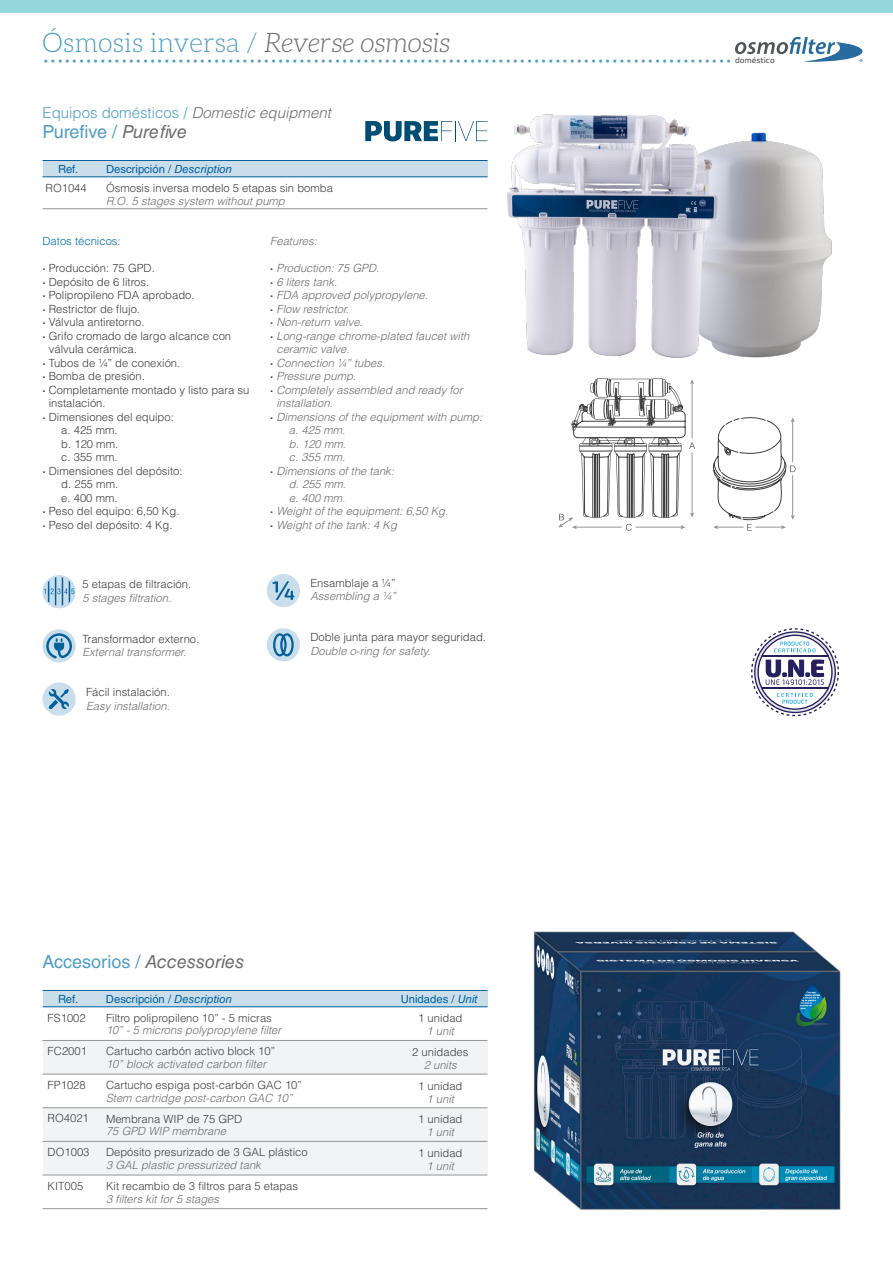
<style>
.page{position:relative;width:893px;height:1263px;background:#fff}
.page>*{position:absolute;margin:0;border:0;box-sizing:border-box;transform-origin:0 0}
.t1{font:300 30px "Aleo";color:#4f9dc4}
.t2{font:300 27px "Aleo";color:#4f9dc4}
.t3{font:18px "Helvetica LT Std";color:#4f9dc4}
.t4{font:300 15px "Helvetica LT Std";color:#4f9dc4}
.t5{font:300 11.25px "Helvetica LT Std";color:#3e3e3f}
.t6{font:italic 300 11.25px "Helvetica LT Std";color:#6c6d70}
.t7{font:11.25px "Helvetica LT Std";color:#00619c}
.t8{font:300 11.25px "Helvetica LT Std";color:#006fa6}
.t9{font:500 8.4px "Exo 2";color:#515458}
.s1{font-style:italic;color:#6c6d70}
.s2{font-style:italic}
.s3{font-weight:700}
.s4{font-weight:700;font-style:normal;color:#3e3e3f}
</style>
<div class="page">
<div style="left:43px;top:160px;width:444px;height:17px;background:#caddeb"></div>
<hr style="left:43px;top:160px;width:444px;height:1px;background:#00619c">
<hr style="left:43px;top:176px;width:444px;height:1px;background:#00619c">
<hr style="left:43px;top:208px;width:444px;height:1px;background:#939598">
<div style="left:0;top:0;width:893px;height:13px;background:#93d6dc"></div>
<svg style="left:735px;top:37px;width:128px;height:25px"></svg>
<svg style="left:365px;top:121px;width:122px;height:20px"></svg>
<svg style="left:558px;top:378px;width:137px;height:153px"></svg>
<svg style="left:713px;top:417px;width:82px;height:113px"></svg>
<div style="left:267px;top:574px;width:33px;height:33px;background:#caddeb;border-radius:50%"></div>
<div style="left:267px;top:628px;width:33px;height:33px;background:#caddeb;border-radius:50%"></div>
<div style="left:43px;top:629px;width:33px;height:33px;background:#caddeb;border-radius:50%"></div>
<svg style="left:43px;top:575px;width:33px;height:33px"></svg>
<div style="left:43px;top:682px;width:33px;height:34px;background:#caddeb;border-radius:50%"></div>
<svg style="left:46px;top:633px;width:26px;height:25px"></svg>
<svg style="left:272px;top:581px;width:22px;height:19px"></svg>
<svg style="left:273px;top:633px;width:21px;height:23px"></svg>
<svg style="left:49px;top:689px;width:20px;height:20px"></svg>
<svg style="left:751px;top:628px;width:88px;height:88px"></svg>
<hr style="left:762px;top:656px;width:66px;height:1px;background:#252161">
<hr style="left:762px;top:688px;width:66px;height:1px;background:#252161">
<svg style="left:44px;top:577px;width:30px;height:28px"></svg>
<div style="left:43px;top:1040px;width:444px;height:34px;background:#f2f3f4"></div>
<div style="left:43px;top:1108px;width:444px;height:33px;background:#f2f3f4"></div>
<div style="left:43px;top:1141px;width:444px;height:34px;background:#f2f3f4"></div>
<hr style="left:43px;top:1040px;width:444px;height:1px;background:#939598">
<hr style="left:43px;top:1074px;width:444px;height:1px;background:#939598">
<hr style="left:43px;top:1141px;width:444px;height:1px;background:#939598">
<hr style="left:43px;top:1175px;width:444px;height:1px;background:#939598">
<hr style="left:43px;top:1107px;width:444px;height:1px;background:#939598">
<hr style="left:43px;top:1208px;width:444px;height:1px;background:#939598">
<div style="left:43px;top:990px;width:444px;height:17px;background:#caddeb"></div>
<hr style="left:43px;top:990px;width:444px;height:1px;background:#00619c">
<hr style="left:43px;top:1006px;width:444px;height:1px;background:#00619c">
<img style="left:533px;top:931px;width:308px;height:279px">
<img style="left:507px;top:114px;width:325px;height:244px">
<p class="t2" style="left:43px;top:28px;width:409px">Ósmosis inversa / <span class="s1">Reverse osmosis</span></p>
<p class="t1" style="left:43px;top:43px;width:691px">·································································································</p>
<p class="t9" style="left:735px;top:55px;width:41px">doméstico</p>
<p class="t4" style="left:43px;top:103px;width:290px">Equipos domésticos / <span class="s1">Domestic equipment</span></p>
<p class="t3" style="left:43px;top:121px;width:146px">Purefive / <span class="s1">Purefive</span></p>
<p class="t7" style="left:58px;top:162px;width:22px">Ref.</p>
<p class="t5" style="left:45px;top:181px;width:43px">RO1044</p>
<p class="t7" style="left:106px;top:162px;width:127px">Descripción / <span class="s2">Description</span></p>
<p class="t5" style="left:106px;top:181px;width:228px">Ósmosis inversa modelo 5 etapas sin bomba</p>
<p class="t6" style="left:106px;top:194px;width:180px">R.O. 5 stages system without pump</p>
<p class="t8" style="left:43px;top:234px;width:80px">Datos técnicos:</p>
<p class="t5" style="left:43px;top:261px;width:114px"><span class="s3">·</span> Producción: 75 GPD.</p>
<p class="t5" style="left:43px;top:275px;width:108px"><span class="s3">·</span> Depósito de 6 litros.</p>
<p class="t5" style="left:43px;top:288px;width:154px"><span class="s3">·</span> Polipropileno FDA aprobado.</p>
<p class="t5" style="left:43px;top:302px;width:99px"><span class="s3">·</span> Restrictor de flujo.</p>
<p class="t5" style="left:43px;top:315px;width:103px"><span class="s3">·</span> Válvula antiretorno.</p>
<p class="t5" style="left:43px;top:329px;width:190px"><span class="s3">·</span> Grifo cromado de largo alcance con</p>
<p class="t5" style="left:49px;top:342px;width:90px">válvula cerámica.</p>
<p class="t5" style="left:43px;top:356px;width:139px"><span class="s3">·</span> Tubos de ¼” de conexión.</p>
<p class="t5" style="left:43px;top:369px;width:104px"><span class="s3">·</span> Bomba de presión.</p>
<p class="t5" style="left:43px;top:383px;width:208px"><span class="s3">·</span> Completamente montado y listo para su</p>
<p class="t5" style="left:49px;top:396px;width:58px">instalación.</p>
<p class="t5" style="left:43px;top:410px;width:133px"><span class="s3">·</span> Dimensiones del equipo:</p>
<p class="t5" style="left:61px;top:423px;width:58px">a. 425 mm.</p>
<p class="t5" style="left:61px;top:437px;width:58px">b. 120 mm.</p>
<p class="t5" style="left:61px;top:450px;width:58px">c. 355 mm.</p>
<p class="t5" style="left:43px;top:464px;width:142px"><span class="s3">·</span> Dimensiones del depósito:</p>
<p class="t5" style="left:61px;top:477px;width:58px">d. 255 mm.</p>
<p class="t5" style="left:61px;top:491px;width:58px">e. 400 mm.</p>
<p class="t5" style="left:43px;top:504px;width:138px"><span class="s3">·</span> Peso del equipo: 6,50 Kg.</p>
<p class="t5" style="left:43px;top:518px;width:132px"><span class="s3">·</span> Peso del depósito: 4 Kg.</p>
<p class="t6" style="left:270px;top:234px;width:48px">Features:</p>
<p class="t6" style="left:270px;top:261px;width:111px"><span class="s4">·</span> Production: 75 GPD.</p>
<p class="t6" style="left:270px;top:275px;width:68px"><span class="s4">·</span> 6 liters tank.</p>
<p class="t6" style="left:270px;top:288px;width:159px"><span class="s4">·</span> FDA approved polypropylene.</p>
<p class="t6" style="left:270px;top:302px;width:80px"><span class="s4">·</span> Flow restrictor.</p>
<p class="t6" style="left:270px;top:315px;width:94px"><span class="s4">·</span> Non-return valve.</p>
<p class="t6" style="left:270px;top:329px;width:201px"><span class="s4">·</span> Long-range chrome-plated faucet with</p>
<p class="t6" style="left:276px;top:342px;width:75px">ceramic valve.</p>
<p class="t6" style="left:270px;top:356px;width:117px"><span class="s4">·</span> Connection ¼” tubes.</p>
<p class="t6" style="left:270px;top:369px;width:87px"><span class="s4">·</span> Pressure pump.</p>
<p class="t6" style="left:270px;top:383px;width:194px"><span class="s4">·</span> Completely assembled and ready for</p>
<p class="t6" style="left:276px;top:396px;width:58px">installation.</p>
<p class="t6" style="left:270px;top:410px;width:213px"><span class="s4">·</span> Dimensions of the equipment with pump:</p>
<p class="t6" style="left:289px;top:423px;width:58px">a. 425 mm.</p>
<p class="t6" style="left:289px;top:437px;width:58px">b. 120 mm.</p>
<p class="t6" style="left:289px;top:450px;width:58px">c. 355 mm.</p>
<p class="t6" style="left:270px;top:464px;width:125px"><span class="s4">·</span> Dimensions of the tank:</p>
<p class="t6" style="left:289px;top:477px;width:58px">d. 255 mm.</p>
<p class="t6" style="left:289px;top:491px;width:58px">e. 400 mm.</p>
<p class="t6" style="left:270px;top:504px;width:180px"><span class="s4">·</span> Weight of the equipment: 6,50 Kg.</p>
<p class="t6" style="left:270px;top:518px;width:128px"><span class="s4">·</span> Weight of the tank: 4 Kg</p>
<p class="t5" style="left:82px;top:577px;width:110px">5 etapas de filtración.</p>
<p class="t6" style="left:82px;top:591px;width:90px">5 stages filtration.</p>
<p class="t5" style="left:82px;top:632px;width:118px">Transformador externo.</p>
<p class="t6" style="left:82px;top:645px;width:105px">External transformer.</p>
<p class="t5" style="left:86px;top:685px;width:85px">Fácil instalación.</p>
<p class="t6" style="left:86px;top:698px;width:85px">Easy installation.</p>
<p class="t5" style="left:310px;top:576px;width:87px">Ensamblaje a ¼”</p>
<p class="t6" style="left:310px;top:589px;width:87px">Assembling a ¼”</p>
<p class="t5" style="left:310px;top:630px;width:177px">Doble junta para mayor seguridad.</p>
<p class="t6" style="left:310px;top:644px;width:122px">Double o-ring for safety.</p>
<p class="t3" style="left:43px;top:951px;width:203px">Accesorios / <span class="s1">Accessories</span></p>
<p class="t7" style="left:58px;top:992px;width:22px">Ref.</p>
<p class="t7" style="left:106px;top:992px;width:127px">Descripción / <span class="s2">Description</span></p>
<p class="t7" style="left:401px;top:992px;width:78px">Unidades / <span class="s2">Unit</span></p>
<p class="t5" style="left:48px;top:1010px;width:40px">FS1002</p>
<p class="t5" style="left:48px;top:1044px;width:41px">FC2001</p>
<p class="t5" style="left:48px;top:1078px;width:40px">FP1028</p>
<p class="t5" style="left:48px;top:1111px;width:43px">RO4021</p>
<p class="t5" style="left:48px;top:1145px;width:43px">DO1003</p>
<p class="t5" style="left:48px;top:1179px;width:37px">KIT005</p>
<p class="t5" style="left:106px;top:1010px;width:167px">Filtro polipropileno 10” - 5 micras</p>
<p class="t5" style="left:418px;top:1011px;width:46px">1 unidad</p>
<p class="t5" style="left:412px;top:1045px;width:58px">2 unidades</p>
<p class="t5" style="left:418px;top:1079px;width:46px">1 unidad</p>
<p class="t5" style="left:418px;top:1112px;width:46px">1 unidad</p>
<p class="t5" style="left:418px;top:1146px;width:46px">1 unidad</p>
<p class="t6" style="left:106px;top:1023px;width:177px">10” - 5 microns polypropylene filter</p>
<p class="t6" style="left:427px;top:1024px;width:29px">1 unit</p>
<p class="t6" style="left:424px;top:1058px;width:35px">2 units</p>
<p class="t6" style="left:427px;top:1091px;width:29px">1 unit</p>
<p class="t6" style="left:427px;top:1125px;width:29px">1 unit</p>
<p class="t6" style="left:427px;top:1159px;width:29px">1 unit</p>
<p class="t5" style="left:106px;top:1044px;width:171px">Cartucho carbón activo block 10”</p>
<p class="t5" style="left:106px;top:1078px;width:197px">Cartucho espiga post-carbón GAC 10”</p>
<p class="t6" style="left:106px;top:1057px;width:162px">10” block activated carbon filter</p>
<p class="t6" style="left:106px;top:1090px;width:188px">Stem cartridge post-carbon GAC 10”</p>
<p class="t5" style="left:106px;top:1111px;width:138px">Membrana WIP de 75 GPD</p>
<p class="t5" style="left:106px;top:1145px;width:203px">Depósito presurizado de 3 GAL plástico</p>
<p class="t6" style="left:106px;top:1124px;width:122px">75 GPD WIP membrane</p>
<p class="t6" style="left:106px;top:1158px;width:156px">3 GAL plastic pressurized tank</p>
<p class="t5" style="left:106px;top:1179px;width:194px">Kit recambio de 3 filtros para 5 etapas</p>
<p class="t6" style="left:106px;top:1191px;width:115px">3 filters kit for 5 stages</p>
</div>
